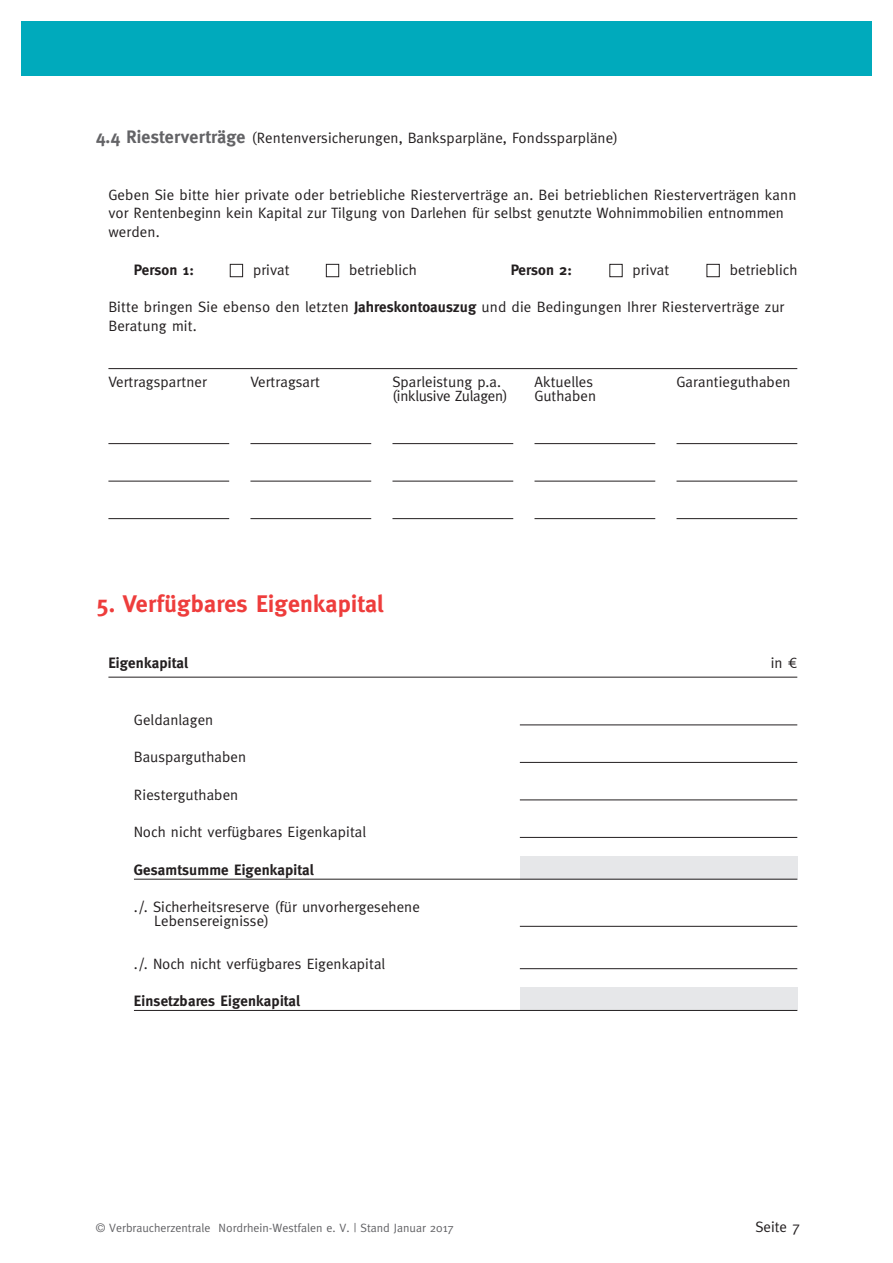
<style>
.page{position:relative;width:893px;height:1263px;background:#fff}
.page>*{position:absolute;margin:0;border:0;box-sizing:border-box;transform-origin:0 0}
.t1{font:700 24px "Meta";letter-spacing:.01em;color:#ee3d3c}
.t2{font:15px/18.8px "Meta";letter-spacing:.005em;color:#231f20}
.t3{font:700 15px "Meta";letter-spacing:.01em;color:#231f20}
.t4{font:15px/14.2px "Meta";letter-spacing:-.02em;color:#231f20}
.t5{font:12px "Meta";color:#636366}
.s1{font-weight:700;font-size:18px;color:#636366}
.s2{font-weight:700}
.s3{font-family:"Meta Book Expert"}
</style>
<div class="page">
<div style="left:21px;top:21px;width:851px;height:55px;background:#00aabc"></div>
<div style="left:520px;top:856px;width:277px;height:23px;background:#e6e7e9"></div>
<div style="left:520px;top:987px;width:277px;height:23px;background:#e6e7e9"></div>
<hr style="left:134px;top:879px;width:663px;height:1px;background:#231f20">
<hr style="left:134px;top:1010px;width:663px;height:1px;background:#231f20">
<hr style="left:108px;top:677px;width:689px;height:1px;background:#231f20">
<hr style="left:520px;top:725px;width:277px;height:1px;background:#231f20">
<hr style="left:520px;top:762px;width:277px;height:1px;background:#231f20">
<hr style="left:520px;top:800px;width:277px;height:1px;background:#231f20">
<hr style="left:520px;top:837px;width:277px;height:1px;background:#231f20">
<hr style="left:520px;top:968px;width:277px;height:1px;background:#231f20">
<hr style="left:520px;top:926px;width:277px;height:1px;background:#231f20">
<hr style="left:108px;top:443px;width:121px;height:1px;background:#231f20">
<hr style="left:108px;top:481px;width:121px;height:1px;background:#231f20">
<hr style="left:108px;top:518px;width:121px;height:1px;background:#231f20">
<hr style="left:250px;top:443px;width:121px;height:1px;background:#231f20">
<hr style="left:250px;top:481px;width:121px;height:1px;background:#231f20">
<hr style="left:250px;top:518px;width:121px;height:1px;background:#231f20">
<hr style="left:392px;top:443px;width:121px;height:1px;background:#231f20">
<hr style="left:392px;top:481px;width:121px;height:1px;background:#231f20">
<hr style="left:392px;top:518px;width:121px;height:1px;background:#231f20">
<hr style="left:534px;top:443px;width:121px;height:1px;background:#231f20">
<hr style="left:534px;top:481px;width:121px;height:1px;background:#231f20">
<hr style="left:534px;top:518px;width:121px;height:1px;background:#231f20">
<hr style="left:676px;top:443px;width:121px;height:1px;background:#231f20">
<hr style="left:676px;top:481px;width:121px;height:1px;background:#231f20">
<hr style="left:676px;top:518px;width:121px;height:1px;background:#231f20">
<hr style="left:108px;top:368px;width:689px;height:1px;background:#231f20">
<div style="left:230px;top:264px;width:13px;height:13px;border:1px solid #231f20"></div>
<div style="left:326px;top:264px;width:13px;height:13px;border:1px solid #231f20"></div>
<div style="left:610px;top:264px;width:12px;height:13px;border:1px solid #231f20"></div>
<div style="left:707px;top:264px;width:12px;height:13px;border:1px solid #231f20"></div>
<p class="t2" style="left:96px;top:129px;width:524px"><span class="s1">4.4 Riesterverträge</span> (Rentenversicherungen, Banksparpläne, Fondssparpläne)</p>
<p class="t2" style="left:108px;top:185px;width:689px">Geben Sie bitte hier private oder betriebliche Riesterverträge an. Bei betrieblichen Riesterverträgen kann vor Rentenbeginn kein Kapital zur Tilgung von Darlehen für selbst genutzte Wohnimmobilien entnommen werden.</p>
<p class="t3" style="left:134px;top:261px;width:61px">Person 1:</p>
<p class="t2" style="left:253px;top:260px;width:38px">privat</p>
<p class="t2" style="left:349px;top:260px;width:69px">betrieblich</p>
<p class="t3" style="left:511px;top:261px;width:63px">Person 2:</p>
<p class="t2" style="left:633px;top:260px;width:38px">privat</p>
<p class="t2" style="left:730px;top:260px;width:69px">betrieblich</p>
<p class="t2" style="left:108px;top:297px;width:677px">Bitte bringen Sie ebenso den letzten <span class="s2">Jahreskontoauszug</span> und die Bedingungen Ihrer Riesterverträge zur<br>Beratung mit.</p>
<p class="t2" style="left:250px;top:372px;width:71px">Vertragsart</p>
<p class="t2" style="left:676px;top:372px;width:116px">Garantieguthaben</p>
<p class="t2" style="left:108px;top:372px;width:100px">Vertragspartner</p>
<p class="t4" style="left:392px;top:375px;width:117px">Sparleistung p.a. (inklusive Zulagen)</p>
<p class="t2" style="left:534px;top:375px;width:63px;line-height:14.2px">Aktuelles<br>Guthaben</p>
<h1 class="t1" style="left:96px;top:590px;width:290px">5. Verfügbares Eigenkapital</h1>
<p class="t3" style="left:108px;top:654px;width:81px">Eigenkapital</p>
<p class="t2" style="left:771px;top:654px;width:28px">in <span class="s3">‘</span></p>
<p class="t2" style="left:134px;top:710px;width:81px">Geldanlagen</p>
<p class="t2" style="left:134px;top:747px;width:114px">Bausparguthaben</p>
<p class="t2" style="left:134px;top:785px;width:106px">Riesterguthaben</p>
<p class="t2" style="left:134px;top:822px;width:234px">Noch nicht verfügbares Eigenkapital</p>
<p class="t3" style="left:134px;top:861px;width:181px">Gesamtsumme Eigenkapital</p>
<p class="t2" style="left:154px;top:900px;width:267px;line-height:14.2px;text-indent:-20px">./. Sicherheitsreserve (für unvorhergesehene<br>Lebensereignisse)</p>
<p class="t2" style="left:134px;top:954px;width:253px">./. Noch nicht verfügbares Eigenkapital</p>
<p class="t3" style="left:134px;top:992px;width:168px">Einsetzbares Eigenkapital</p>
<p class="t5" style="left:96px;top:1220px;width:360px">© Verbraucherzentrale Nordrhein-Westfalen e. V. | Stand Januar 2017</p>
<p class="t2" style="left:755px;top:1217px;width:46px">Seite 7</p>
</div>
